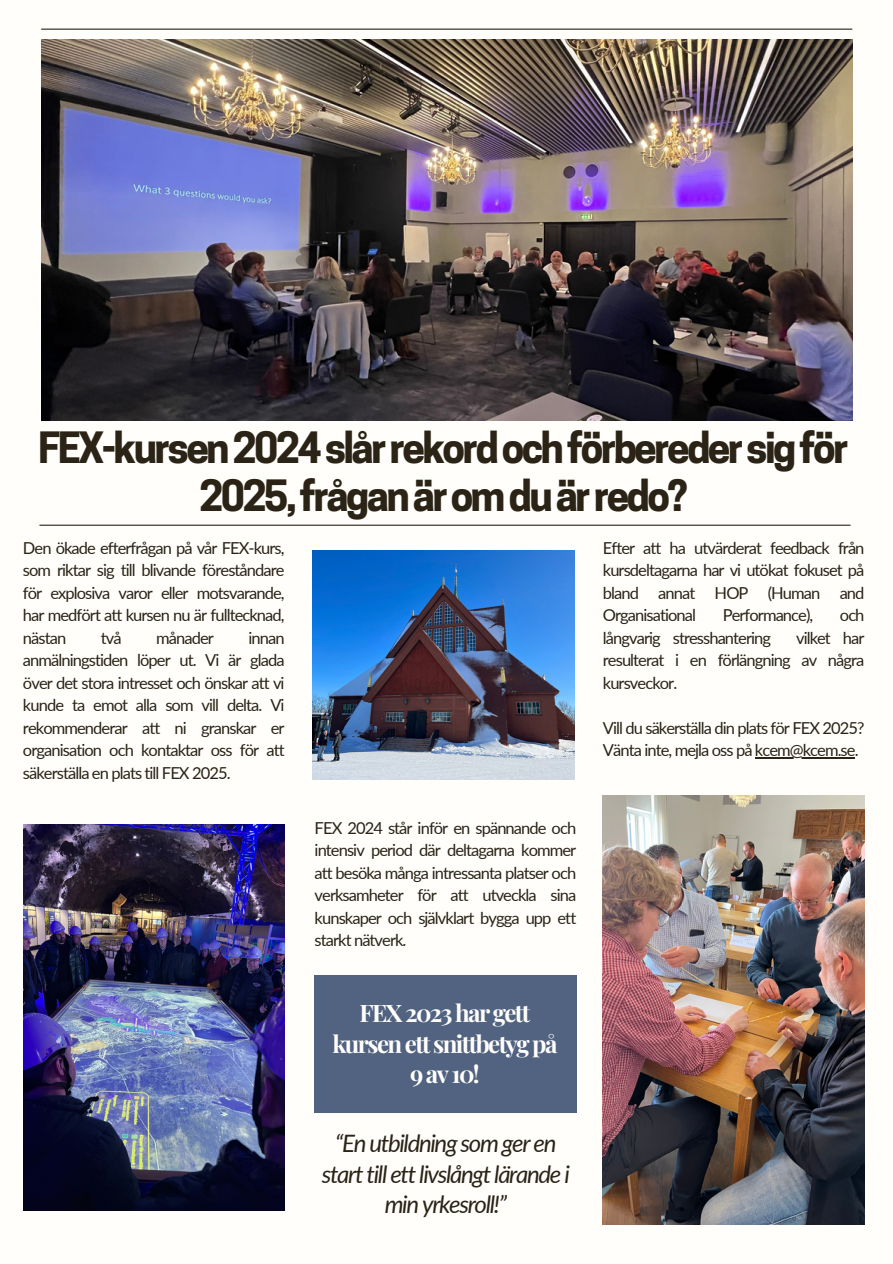
<style>
.page{position:relative;width:893px;height:1264px;background:#fff}
.page>*{position:absolute;margin:0;border:0;box-sizing:border-box;transform-origin:0 0}
.t1{font:700 40.5px/48.3px "Cooper Hewitt";letter-spacing:-.065em;color:#2a2316;text-align:center}
.t2{font:italic 24px/30.3px "Lato";letter-spacing:-.055em;color:#2a2316;text-align:center}
.t3{font:700 24px/30.3px "Playfair Display";letter-spacing:-.065em;color:#fffefb;text-align:center}
.t4{font:16.5px/22.5px "Lato";letter-spacing:-.055em;color:#2a2316;text-align:justify}
</style>
<div class="page">
<div style="left:0;top:0;width:892px;height:1263px;background:#fffefb"></div>
<hr style="left:41px;top:29px;width:811px;height:1px;background:#2a2316">
<img style="left:603px;top:795px;width:261px;height:429px">
<div style="left:314px;top:975px;width:263px;height:137px;background:#516381"></div>
<img style="left:41px;top:39px;width:811px;height:382px">
<hr style="left:39px;top:524px;width:811px;height:2px;background:#2a2316">
<img style="left:313px;top:550px;width:261px;height:230px">
<img style="left:23px;top:824px;width:261px;height:386px">
<hr style="left:754px;top:757px;width:100px;height:1px;background:#2a2316">
<p class="t1" style="left:38px;top:428px;width:812px">FEX-kursen2024slårrekordochförberedersigför<br>2025,fråganäromduärredo?</p>
<p class="t4" style="left:603px;top:536px;width:263px">Efter att ha utvärderat feedback från kursdeltagarna har vi utökat fokuset på bland annat HOP (Human and Organisational</p>
<p class="t4" style="left:23px;top:536px;width:263px">Den ökade efterfrågan på vår FEX-kurs, som riktar sig till blivande föreståndare för explosiva varor eller motsvarande, har medfört att kursen nu är fulltecknad, nästan</p>
<p class="t4" style="left:722px;top:603px;width:92px">Performance),</p>
<p class="t4" style="left:839px;top:603px;width:26px">och</p>
<p class="t4" style="left:603px;top:626px;width:170px">långvarig stresshantering</p>
<p class="t4" style="left:101px;top:626px;width:22px">två</p>
<p class="t4" style="left:156px;top:626px;width:59px">månader</p>
<p class="t4" style="left:603px;top:626px;width:263px;text-indent:193px">vilket har resulterat i en förlängning av några kursveckor.</p>
<p class="t4" style="left:603px;top:716px;width:263px">Vill du säkerställa din plats för FEX 2025?<br>Vänta inte, mejla oss på kcem@kcem.se.</p>
<p class="t4" style="left:23px;top:626px;width:263px;text-indent:225px">innan anmälningstiden löper ut. Vi är glada över det stora intresset och önskar att vi kunde ta emot alla som vill delta. Vi rekommenderar att ni granskar er organisation och kontaktar oss för att säkerställa en plats till FEX 2025.</p>
<p class="t4" style="left:314px;top:816px;width:263px">FEX 2024 står inför en spännande och intensiv period där deltagarna kommer att besöka många intressanta platser och verksamheter för att utveckla sina kunskaper och självklart bygga upp ett starkt nätverk.</p>
<p class="t3" style="left:332px;top:997px;width:226px">FEX 2023 har gett kursen ett snittbetyg på<br>9 av 10!</p>
<p class="t2" style="left:322px;top:1127px;width:249px">“En utbildning som ger en start till ett livslångt lärande i min yrkesroll!”</p>
</div>
